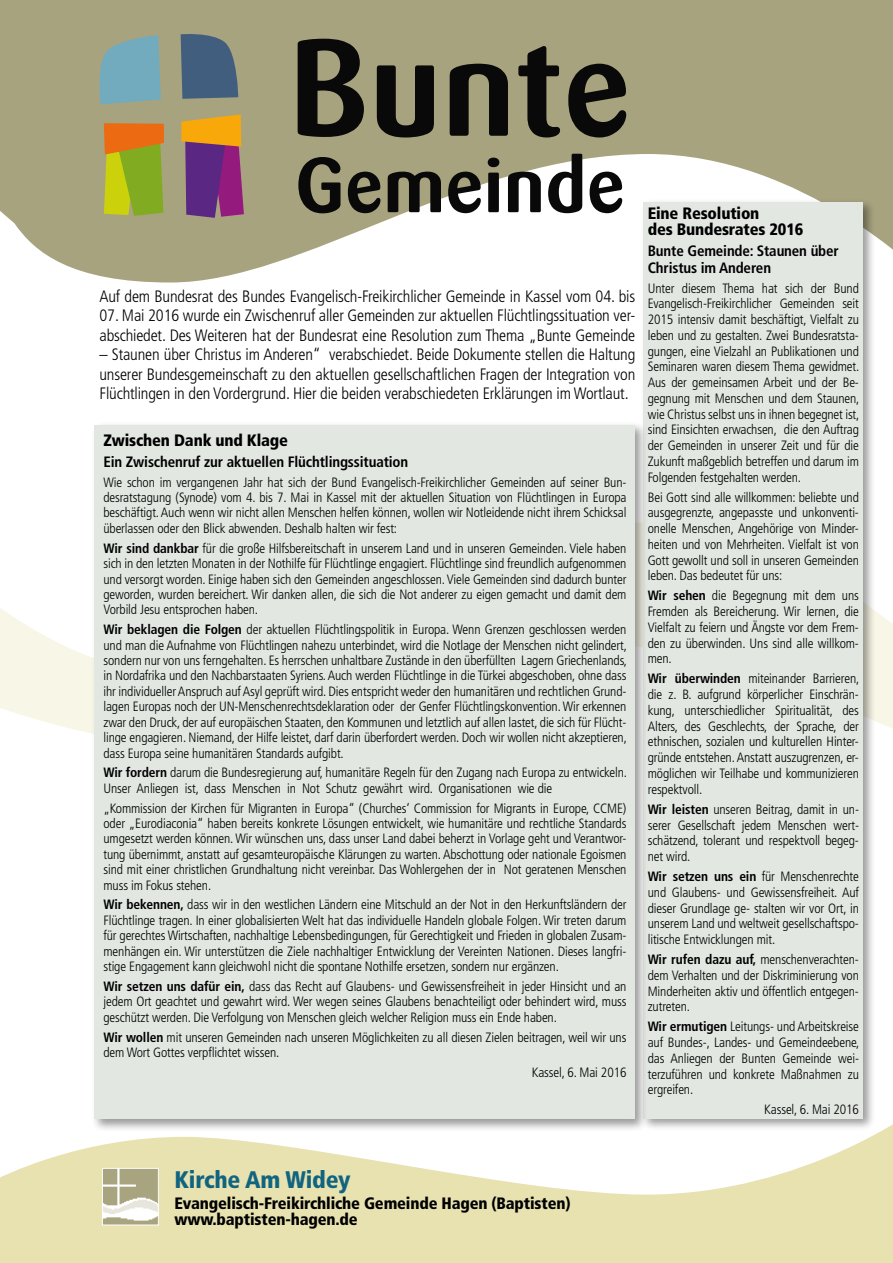
<style>
.page{position:relative;width:893px;height:1263px;background:#fff}
.page>*{position:absolute;margin:0;border:0;box-sizing:border-box;transform-origin:0 0}
.t1{font:900 condensed 24px "Frutiger LT Std";letter-spacing:-.01em;color:#116480}
.t2{font:300 condensed 16.5px/19.5px "Frutiger LT Std";letter-spacing:-.01em;color:#000}
.t3{font:900 condensed 16.5px/16.5px "Frutiger LT Std";letter-spacing:-.01em;color:#000}
.t4{font:700 condensed 15px/16.5px "Frutiger LT Std";letter-spacing:-.01em;color:#000}
.t5{font:300 condensed 13.5px/15.8px "Frutiger LT Std";letter-spacing:-.01em;color:#000;text-align:justify}
.s1{font-weight:700}
</style>
<div class="page">
<svg style="left:0;top:608px;width:893px;height:125px;fill:#f8f6e6"></svg>
<svg style="left:0;top:1124px;width:893px;height:139px;fill:#e7e2b0"></svg>
<svg style="left:0;top:0;width:893px;height:282px;fill:#a8a37f"></svg>
<div style="left:640px;top:198px;width:236px;height:933px;background:#000;opacity:.4"></div>
<div style="left:643px;top:202px;width:220px;height:916px;background:#e2e7e2"></div>
<div style="left:91px;top:421px;width:557px;height:711px;background:#000;opacity:.4"></div>
<div style="left:95px;top:425px;width:540px;height:694px;background:#e2e7e2"></div>
<svg style="left:99px;top:35px;width:62px;height:70px;background:#7ba9b1"></svg>
<svg style="left:181px;top:34px;width:57px;height:65px;background:#4e667e"></svg>
<svg style="left:104px;top:123px;width:60px;height:93px;background:#b1a21e"></svg>
<svg style="left:181px;top:114px;width:63px;height:104px;background:#985764"></svg>
<svg style="left:298px;top:39px;width:66px;height:98px;background:#3d3c30"></svg>
<svg style="left:377px;top:65px;width:57px;height:72px;background:#3b392e"></svg>
<svg style="left:450px;top:64px;width:58px;height:72px;background:#3d3c30"></svg>
<svg style="left:518px;top:46px;width:42px;height:91px;background:#565342"></svg>
<svg style="left:568px;top:64px;width:58px;height:73px;background:#494739"></svg>
<svg style="left:298px;top:157px;width:42px;height:56px;background:#504e3e"></svg>
<svg style="left:348px;top:172px;width:32px;height:41px"></svg>
<svg style="left:388px;top:172px;width:53px;height:40px;background:#464438"></svg>
<svg style="left:448px;top:172px;width:33px;height:41px"></svg>
<svg style="left:488px;top:158px;width:11px;height:54px"></svg>
<svg style="left:508px;top:172px;width:33px;height:40px"></svg>
<svg style="left:548px;top:154px;width:34px;height:59px"></svg>
<svg style="left:590px;top:172px;width:32px;height:41px"></svg>
<img style="left:104px;top:1170px;width:53px;height:53px">
<div style="left:102px;top:1168px;width:57px;height:57px;border:1px solid #fff"></div>
<p class="t2" style="left:99px;top:286px;width:537px">Auf dem Bundesrat des Bundes Evangelisch-Freikirchlicher Gemeinde in Kassel vom 04. bis</p>
<p class="t2" style="left:99px;top:306px;width:537px">07. Mai 2016 wurde ein Zwischenruf aller Gemeinden zur aktuellen Flüchtlingssituation ver&shy;abschiedet. Des Weiteren hat der Bundesrat eine Resolution zum Thema „Bunte Gemeinde</p>
<p class="t2" style="left:99px;top:345px;width:537px;text-align:justify">– Staunen über Christus im Anderen“ verabschiedet. Beide Dokumente stellen die Haltung unserer Bundesgemeinschaft zu den aktuellen gesellschaftlichen Fragen der Integration von Flüchtlingen in den Vordergrund. Hier die beiden verabschiedeten Erklärungen im Wortlaut.</p>
<p class="t3" style="left:103px;top:432px;width:186px">Zwischen Dank und Klage</p>
<p class="t4" style="left:103px;top:453px;width:306px">Ein Zwischenruf zur aktuellen Flüchtlingssituation</p>
<p class="t5" style="left:103px;top:474px;width:525px">Wie schon im vergangenen Jahr hat sich der Bund Evangelisch-Freikirchlicher Gemeinden auf seiner Bun&shy;desratstagung (Synode) vom 4. bis 7. Mai in Kassel mit der aktuellen Situation von Flüchtlingen in Europa beschäftigt. Auch wenn wir nicht allen Menschen helfen können, wollen wir Notleidende nicht ihrem Schicksal überlassen oder den Blick abwenden. Deshalb halten wir fest:</p>
<p class="t5" style="left:103px;top:540px;width:525px"><span class="s1">Wir sind dankbar</span> für die große Hilfsbereitschaft in unserem Land und in unseren Gemeinden. Viele haben sich in den letzten Monaten in der Nothilfe für Flüchtlinge engagiert. Flüchtlinge sind freundlich aufgenommen und versorgt worden. Einige haben sich den Gemeinden angeschlossen. Viele Gemeinden sind dadurch bunter geworden, wurden bereichert. Wir danken allen, die sich die Not anderer zu eigen gemacht und damit dem Vorbild Jesu entsprochen haben.</p>
<p class="t5" style="left:103px;top:622px;width:525px"><span class="s1">Wir beklagen die Folgen</span> der aktuellen Flüchtlingspolitik in Europa. Wenn Grenzen geschlossen werden und man die Aufnahme von Flüchtlingen nahezu unterbindet, wird die Notlage der Menschen nicht gelindert, sondern nur von uns ferngehalten. Es herrschen unhaltbare Zustände in den überfüllten Lagern Griechenlands, in Nordafrika und den Nachbarstaaten Syriens. Auch werden Flüchtlinge in die Türkei abgeschoben, ohne dass ihr individueller Anspruch auf Asyl geprüft wird. Dies entspricht weder den humanitären und rechtlichen Grund&shy;lagen Europas noch der UN-Menschenrechtsdeklaration oder der Genfer Flüchtlingskonvention. Wir erkennen zwar den Druck, der auf europäischen Staaten, den Kommunen und letztlich auf allen lastet, die sich für Flücht&shy;linge engagieren. Niemand, der Hilfe leistet, darf darin überfordert werden. Doch wir wollen nicht akzeptieren, dass Europa seine humanitären Standards aufgibt.</p>
<p class="t5" style="left:103px;top:765px;width:525px"><span class="s1">Wir fordern</span> darum die Bundesregierung auf, humanitäre Regeln für den Zugang nach Europa zu entwickeln.<br>Unser Anliegen ist, dass Menschen in Not Schutz gewährt wird. Organisationen wie die</p>
<p class="t5" style="left:103px;top:800px;width:525px">„Kommission der Kirchen für Migranten in Europa“ (Churches‘ Commission for Migrants in Europe, CCME) oder „Eurodiaconia“ haben bereits konkrete Lösungen entwickelt, wie humanitäre und rechtliche Standards umgesetzt werden können. Wir wünschen uns, dass unser Land dabei beherzt in Vorlage geht und Verantwor&shy;tung übernimmt, anstatt auf gesamteuropäische Klärungen zu warten. Abschottung oder nationale Egoismen sind mit einer christlichen Grundhaltung nicht vereinbar. Das Wohlergehen der in Not geratenen Menschen muss im Fokus stehen.</p>
<p class="t5" style="left:103px;top:897px;width:525px"><span class="s1">Wir bekennen,</span> dass wir in den westlichen Ländern eine Mitschuld an der Not in den Herkunftsländern der Flüchtlinge tragen. In einer globalisierten Welt hat das individuelle Handeln globale Folgen. Wir treten darum für gerechtes Wirtschaften, nachhaltige Lebensbedingungen, für Gerechtigkeit und Frieden in globalen Zusam&shy;menhängen ein. Wir unterstützen die Ziele nachhaltiger Entwicklung der Vereinten Nationen. Dieses langfri&shy;stige Engagement kann gleichwohl nicht die spontane Nothilfe ersetzen, sondern nur ergänzen.</p>
<p class="t5" style="left:103px;top:979px;width:525px"><span class="s1">Wir setzen uns dafür ein,</span> dass das Recht auf Glaubens- und Gewissensfreiheit in jeder Hinsicht und an jedem Ort geachtet und gewahrt wird. Wer wegen seines Glaubens benachteiligt oder behindert wird, muss geschützt werden. Die Verfolgung von Menschen gleich welcher Religion muss ein Ende haben.</p>
<p class="t5" style="left:103px;top:1029px;width:524px"><span class="s1">Wir wollen</span> mit unseren Gemeinden nach unseren Möglichkeiten zu all diesen Zielen beitragen, weil wir uns dem Wort Gottes verpflichtet wissen.</p>
<p class="t5" style="left:532px;top:1064px;width:96px">Kassel, 6. Mai 2016</p>
<p class="t3" style="left:648px;top:205px;width:157px">Eine Resolution<br>des Bundesrates 2016</p>
<p class="t4" style="left:648px;top:243px;width:193px">Bunte Gemeinde: Staunen über<br>Christus im Anderen</p>
<p class="t5" style="left:648px;top:280px;width:213px">Unter diesem Thema hat sich der Bund Evangelisch-Freikirchlicher Gemeinden seit 2015 intensiv damit beschäftigt, Vielfalt zu leben und zu gestalten. Zwei Bundesratsta&shy;gungen, eine Vielzahl an Publikationen und Seminaren waren diesem Thema gewidmet.<br>Aus der gemeinsamen Arbeit und der Be&shy;gegnung mit Menschen und dem Staunen, wie Christus selbst uns in ihnen begegnet ist, sind Einsichten erwachsen, die den Auftrag der Gemeinden in unserer Zeit und für die Zukunft maßgeblich betreffen und darum im Folgenden festgehalten werden.</p>
<p class="t5" style="left:648px;top:489px;width:213px">Bei Gott sind alle willkommen: beliebte und ausgegrenzte, angepasste und unkonventi&shy;onelle Menschen, Angehörige von Minder&shy;heiten und von Mehrheiten. Vielfalt ist von Gott gewollt und soll in unseren Gemeinden leben. Das bedeutet für uns:</p>
<p class="t5" style="left:648px;top:588px;width:213px"><span class="s1">Wir sehen</span> die Begegnung mit dem uns Fremden als Bereicherung. Wir lernen, die Vielfalt zu feiern und Ängste vor dem Frem&shy;den zu überwinden. Uns sind alle willkom&shy;men.</p>
<p class="t5" style="left:648px;top:671px;width:213px"><span class="s1">Wir überwinden</span> miteinander Barrieren, die z. B. aufgrund körperlicher Einschrän&shy;kung, unterschiedlicher Spiritualität, des Alters, des Geschlechts, der Sprache, der ethnischen, sozialen und kulturellen Hinter&shy;gründe entstehen. Anstatt auszugrenzen, er&shy;möglichen wir Teilhabe und kommunizieren respektvoll.</p>
<p class="t5" style="left:648px;top:801px;width:213px"><span class="s1">Wir leisten</span> unseren Beitrag, damit in un&shy;serer Gesellschaft jedem Menschen wert&shy;schätzend, tolerant und respektvoll begeg&shy;net wird.</p>
<p class="t5" style="left:648px;top:869px;width:213px"><span class="s1">Wir setzen uns ein</span> für Menschenrechte und Glaubens- und Gewissensfreiheit. Auf dieser Grundlage ge- stalten wir vor Ort, in unserem Land und weltweit gesellschaftspo&shy;litische Entwicklungen mit.</p>
<p class="t5" style="left:648px;top:952px;width:213px"><span class="s1">Wir rufen dazu auf,</span> menschenverachten&shy;dem Verhalten und der Diskriminierung von Minderheiten aktiv und öffentlich entgegen&shy;zutreten.</p>
<p class="t5" style="left:648px;top:1019px;width:213px"><span class="s1">Wir ermutigen</span> Leitungs- und Arbeitskreise auf Bundes-, Landes- und Gemeindeebene, das Anliegen der Bunten Gemeinde wei&shy;terzuführen und konkrete Maßnahmen zu ergreifen.</p>
<p class="t5" style="left:764px;top:1102px;width:96px">Kassel, 6. Mai 2016</p>
<h1 class="t1" style="left:174px;top:1165px;width:178px">Kirche Am Widey</h1>
<p class="t3" style="left:174px;top:1195px;width:398px">Evangelisch-Freikirchliche Gemeinde Hagen (Baptisten) www.baptisten-hagen.de</p>
</div>
